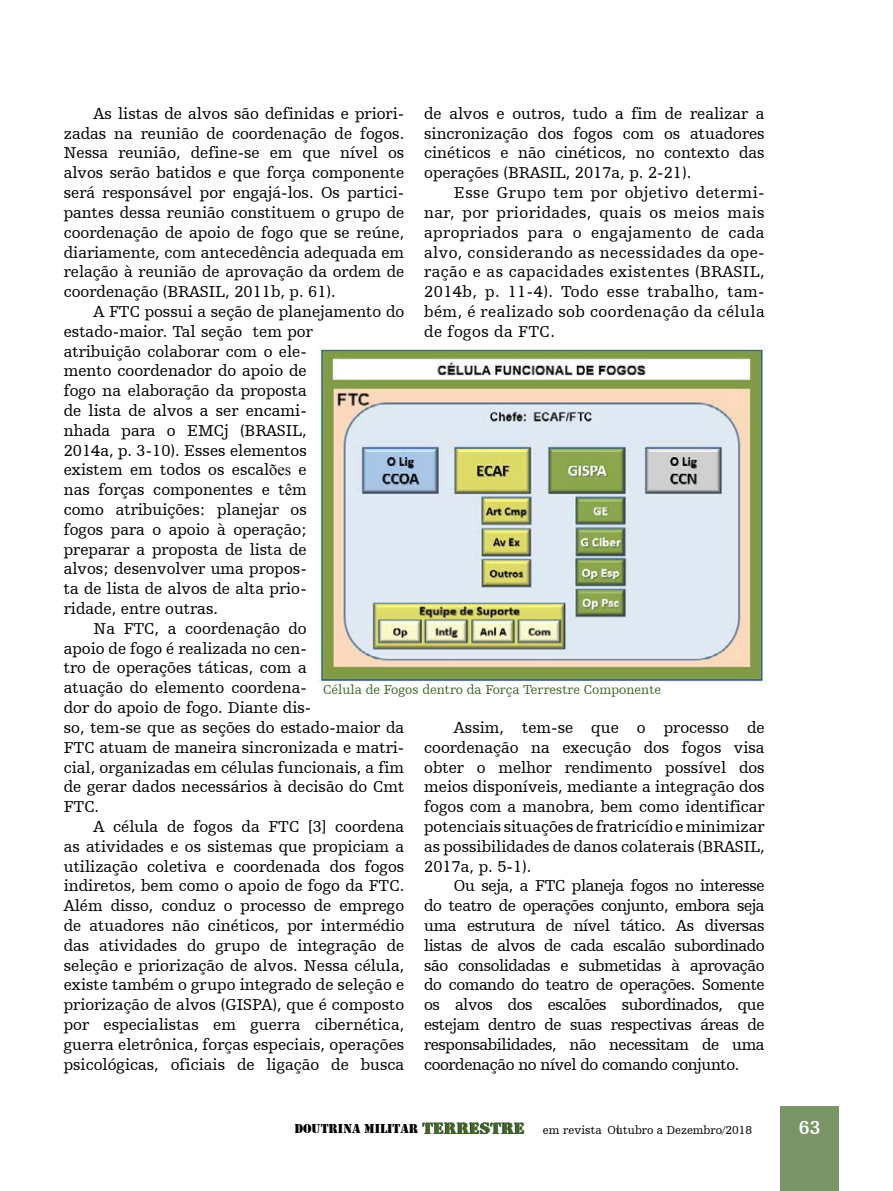
<style>
.page{position:relative;width:893px;height:1191px;background:#fff}
.page>*{position:absolute;margin:0;border:0;box-sizing:border-box;transform-origin:0 0}
.t1{font:700 19.5px "Humanist Slabserif 712 BT";color:#fff}
.t2{font:16.5px/19.8px "Humanist Slabserif 712 BT";color:#000;text-align:justify}
.t3{font:13.5px "Humanist Slabserif 712 BT";color:#416929}
.t4{font:12px "Humanist Slabserif 712 BT";color:#000}
.s1{font-family:"Times New Roman"}
.s2{font-family:"Army";font-size:13.35px}
.s3{font-family:"Rubber Stamp Let Plain";font-size:17.1px}
</style>
<div class="page">
<div style="left:780px;top:1106px;width:59px;height:85px;background:#7a9669"></div>
<img style="left:317px;top:347px;width:450px;height:338px">
<p class="t2" style="left:64px;top:103px;width:342px;text-indent:30px">As listas de alvos são definidas e priori&shy;zadas na reunião de coordenação de fogos.<br>Nessa reunião, define-se em que nível os alvos serão batidos e que força componente será responsável por engajá-los. Os partici&shy;pantes dessa reunião constituem o grupo de coordenação de apoio de fogo que se reúne, diariamente, com antecedência adequada em relação à reunião de aprovação da ordem de coordenação (BRASIL, 2011b, p. 61).</p>
<p class="t2" style="left:94px;top:301px;width:312px">A FTC possui a seção de planejamento do</p>
<p class="t2" style="left:64px;top:321px;width:250px">estado-maior. Tal seção tem por</p>
<p class="t2" style="left:64px;top:341px;width:245px">atribuição colaborar com o ele-</p>
<p class="t2" style="left:64px;top:361px;width:244px">mento coordenador do apoio de</p>
<p class="t2" style="left:64px;top:380px;width:244px">fogo na elaboração da proposta</p>
<p class="t2" style="left:64px;top:400px;width:244px">de lista de alvos a ser encami-</p>
<p class="t2" style="left:64px;top:420px;width:244px">nhada para o EMCj (BRASIL,</p>
<p class="t2" style="left:64px;top:440px;width:244px">2014a, p. 3-10). Esses elementos</p>
<p class="t2" style="left:64px;top:460px;width:244px">existem em todos os escal<span class="s1">ões</span> e</p>
<p class="t2" style="left:64px;top:479px;width:245px">nas forças componentes e t<span class="s1">ê</span>m</p>
<p class="t2" style="left:64px;top:499px;width:244px">como atribuições: planejar os</p>
<p class="t2" style="left:64px;top:519px;width:244px">fogos para o apoio à operação;</p>
<p class="t2" style="left:64px;top:539px;width:245px">preparar a proposta de lista de</p>
<p class="t2" style="left:64px;top:559px;width:244px">alvos; desenvolver uma propos-</p>
<p class="t2" style="left:64px;top:578px;width:244px">ta de lista de alvos de alta prio-</p>
<p class="t2" style="left:64px;top:598px;width:156px">ridade, entre outras.</p>
<p class="t2" style="left:94px;top:618px;width:215px">Na FTC, a coordenação do</p>
<p class="t2" style="left:64px;top:638px;width:244px">apoio de fogo é realizada no cen-</p>
<p class="t2" style="left:64px;top:658px;width:244px">tro de operações táticas, com a</p>
<p class="t2" style="left:64px;top:677px;width:244px">atuação do elemento coordena-</p>
<p class="t2" style="left:64px;top:697px;width:249px">dor do apoio de fogo. Diante dis-</p>
<p class="t2" style="left:64px;top:717px;width:342px">so, tem-se que as seções do estado-maior da</p>
<p class="t2" style="left:64px;top:737px;width:342px">FTC atuam de maneira sincronizada e matri-</p>
<p class="t2" style="left:64px;top:757px;width:342px">cial, organizadas em células funcionais, a fim</p>
<p class="t2" style="left:64px;top:776px;width:342px">de gerar dados necessários à decisão do Cmt</p>
<p class="t2" style="left:64px;top:796px;width:37px">FTC.</p>
<p class="t2" style="left:94px;top:816px;width:312px">A célula de fogos da FTC [3] coordena</p>
<p class="t2" style="left:64px;top:836px;width:342px">as atividades e os sistemas que propiciam a</p>
<p class="t2" style="left:64px;top:856px;width:342px">utilização coletiva e coordenada dos fogos</p>
<p class="t2" style="left:64px;top:875px;width:342px">indiretos, bem como o apoio de fogo da FTC.</p>
<p class="t2" style="left:64px;top:895px;width:342px">Além disso, conduz o processo de emprego</p>
<p class="t2" style="left:64px;top:915px;width:342px">de atuadores não cinéticos, por intermédio</p>
<p class="t2" style="left:64px;top:935px;width:342px">das atividades do grupo de integração de</p>
<p class="t2" style="left:64px;top:955px;width:342px">seleção e priorização de alvos. Nessa célula,</p>
<p class="t2" style="left:64px;top:974px;width:342px">existe também o grupo integrado de seleção e</p>
<p class="t2" style="left:64px;top:994px;width:342px">priorização de alvos (GISPA), que é composto</p>
<p class="t2" style="left:64px;top:1014px;width:342px">por especialistas em guerra cibernética,</p>
<p class="t2" style="left:64px;top:1034px;width:342px">guerra eletrônica, forças especiais, operações</p>
<p class="t2" style="left:64px;top:1054px;width:342px">psicológicas, oficiais de ligação de busca</p>
<p class="t2" style="left:424px;top:103px;width:342px">de alvos e outros, tudo a fim de realizar a sincronização dos fogos com os atuadores cinéticos e não cinéticos, no contexto das operações (BRASIL, 2017a, p. 2-21).</p>
<p class="t2" style="left:424px;top:182px;width:342px;text-indent:30px">Esse Grupo tem por objetivo determi&shy;nar, por prioridades, quais os meios mais apropriados para o engajamento de cada alvo, considerando as necessidades da ope&shy;ração e as capacidades existentes (BRASIL, 2014b, p. 11-4). Todo esse trabalho, tam&shy;bém, é realizado sob coordenação da célula de fogos da FTC.</p>
<p class="t3" style="left:323px;top:681px;width:339px">Célula de Fogos dentro da Força Terrestre Componente</p>
<p class="t2" style="left:424px;top:717px;width:342px;text-indent:30px">Assim, tem-se que o processo de coordenação na execução dos fogos visa obter o melhor rendimento possível dos meios disponíveis, mediante a integração dos fogos com a manobra, bem como identificar potenciais situações de fratricídio e minimizar as possibilidades de danos colaterais (BRASIL, 2017a, p. 5-1).</p>
<p class="t2" style="left:424px;top:875px;width:342px;text-indent:30px">Ou seja, a FTC planeja fogos no interesse do teatro de operações conjunto, embora seja uma estrutura de nível tático. As diversas listas de alvos de cada escalão subordinado são consolidadas e submetidas à aprovação do comando do teatro de operações. Somente os alvos dos escalões subordinados, que estejam dentro de suas respectivas áreas de responsabilidades, não necessitam de uma coordenação no nível do comando conjunto.</p>
<p class="t4" style="left:294px;top:1122px;width:459px"><span class="s2">DOUTRINA MILITAR</span> <span class="s3">TERRESTRE</span> em revista Outubro a Dezembro/2018</p>
<p class="t1" style="left:799px;top:1115px;width:23px">63</p>
</div>
